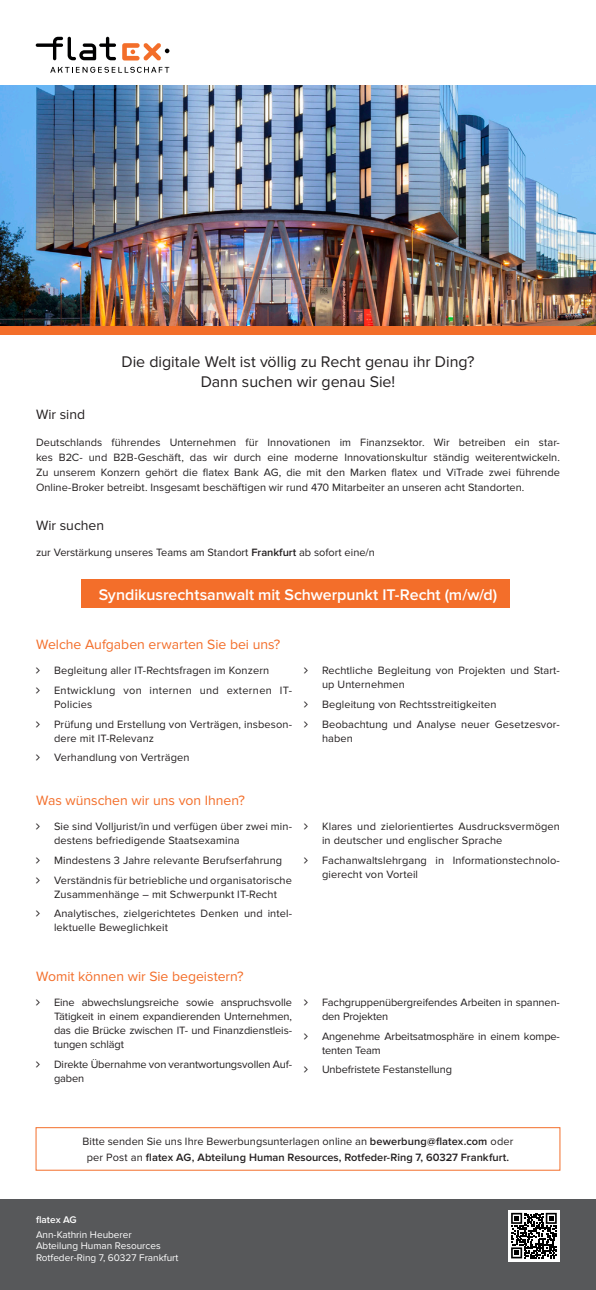
<style>
.page{position:relative;width:596px;height:1290px;background:#fff}
.page>*{position:absolute;margin:0;border:0;box-sizing:border-box;transform-origin:0 0}
.t1{font:16px/20px "Proxima Nova";letter-spacing:-.005em;color:#231f20;text-align:center}
.t2{font:600 16px "Proxima Nova";letter-spacing:-.005em;color:#fff}
.t3{font:14px "Proxima Nova";color:#f36e2a}
.t4{font:14px "Proxima Nova";letter-spacing:-.005em;color:#231f20}
.t5{font:11px/14px "Proxima Nova";letter-spacing:.01em;color:#231f20}
.t6{font:11px/14px "Proxima Nova";letter-spacing:-.01em;color:#231f20}
.t7{font:600 11px/16px "Proxima Nova";color:#231f20;text-align:center}
.t8{font:10px/11.8px "Proxima Nova";color:#fff}
.t9{font:600 10px "Proxima Nova";color:#fff}
.s1{font-weight:600}
.s2{font-weight:400}
</style>
<div class="page">
<div style="left:82px;top:580px;width:428px;height:28px;background:#f36e2a"></div>
<div style="left:36px;top:1127px;width:524px;height:43px;background:#fff;border:1px solid #f36e2a"></div>
<div style="left:0;top:1199px;width:595px;height:91px;background:#57585a"></div>
<img style="left:0;top:85px;width:595px;height:241px">
<div style="left:0;top:326px;width:595px;height:8px;background:#f36e2a"></div>
<div style="left:507px;top:1209px;width:52px;height:52px;background:linear-gradient(to right,#fff,#fff)"></div>
<svg style="left:511px;top:1213px;width:45px;height:45px;background:#636363"></svg>
<svg style="left:50px;top:67px;width:119px;height:6px"></svg>
<svg style="left:36px;top:37px;width:80px;height:23px"></svg>
<svg style="left:122px;top:43px;width:47px;height:18px"></svg>
<h1 class="t1" style="left:121px;top:352px;width:354px">Die digitale Welt ist völlig zu Recht genau ihr Ding?<br>Dann suchen wir genau Sie!</h1>
<p class="t4" style="left:36px;top:407px;width:51px">Wir sind</p>
<p class="t5" style="left:36px;top:435px;width:525px;line-height:15px;text-align:justify">Deutschlands führendes Unternehmen für Innovationen im Finanzsektor. Wir betreiben ein star&shy;kes B2C- und B2B-Geschäft, das wir durch eine moderne Innovationskultur ständig weiterentwickeln.<br>Zu unserem Konzern gehört die flatex Bank AG, die mit den Marken flatex und ViTrade zwei führende Online-Broker betreibt. Insgesamt beschäftigen wir rund 470 Mitarbeiter an unseren acht Standorten.</p>
<p class="t4" style="left:36px;top:517px;width:70px">Wir suchen</p>
<p class="t5" style="left:36px;top:545px;width:340px">zur Verstärkung unseres Teams am Standort <span class="s1">Frankfurt</span> ab sofort eine/n</p>
<h1 class="t2" style="left:99px;top:585px;width:399px">Syndikusrechtsanwalt mit Schwerpunkt IT-Recht (m/w/d)</h1>
<p class="t3" style="left:36px;top:636px;width:246px">Welche Aufgaben erwarten Sie bei uns?</p>
<p class="t5" style="left:54px;top:661px;width:239px;line-height:19.7px">Begleitung aller IT-Rechtsfragen im Konzern<br>Entwicklung von internen und externen IT-</p>
<p class="t5" style="left:54px;top:695px;width:239px;line-height:19.7px">Policies<br>Prüfung und Erstellung von Verträgen, insbeson-</p>
<p class="t5" style="left:54px;top:728px;width:137px;line-height:19.7px">dere mit IT-Relevanz<br>Verhandlung von Verträgen</p>
<p class="t3" style="left:36px;top:792px;width:210px">Was wünschen wir uns von Ihnen?</p>
<p class="t5" style="left:54px;top:820px;width:239px">Sie sind Volljurist/in und verfügen über zwei min&shy;destens befriedigende Staatsexamina</p>
<p class="t5" style="left:54px;top:850px;width:239px;line-height:19.7px">Mindestens 3 Jahre relevante Berufserfahrung<br>Verständnis für betriebliche und organisatorische</p>
<p class="t5" style="left:54px;top:884px;width:239px;line-height:19.7px">Zusammenhänge – mit Schwerpunkt IT-Recht<br>Analytisches, zielgerichtetes Denken und intel-</p>
<p class="t5" style="left:54px;top:921px;width:115px">lektuelle Beweglichkeit</p>
<p class="t3" style="left:36px;top:968px;width:209px">Womit können wir Sie begeistern?</p>
<p class="t5" style="left:54px;top:995px;width:239px;text-align:justify">Eine abwechslungsreiche sowie anspruchsvolle Tätigkeit in einem expandierenden Unternehmen, das die Brücke zwischen IT- und Finanzdienstleis&shy;tungen schlägt</p>
<p class="t6" style="left:54px;top:1057px;width:239px">Direkte Übernahme von verantwortungsvollen Auf&shy;gaben</p>
<p class="t5" style="left:322px;top:664px;width:239px">Rechtliche Begleitung von Projekten und Start&shy;up Unternehmen</p>
<p class="t5" style="left:322px;top:695px;width:239px;line-height:19.7px">Begleitung von Rechtsstreitigkeiten<br>Beobachtung und Analyse neuer Gesetzesvor-</p>
<p class="t5" style="left:322px;top:731px;width:32px">haben</p>
<p class="t5" style="left:322px;top:820px;width:239px">Klares und zielorientiertes Ausdrucksvermögen in deutscher und englischer Sprache</p>
<p class="t5" style="left:322px;top:853px;width:239px">Fachanwaltslehrgang in Informationstechnolo&shy;gierecht von Vorteil</p>
<p class="t6" style="left:322px;top:995px;width:239px">Fachgruppenübergreifendes Arbeiten in spannen&shy;den Projekten</p>
<p class="t6" style="left:322px;top:1029px;width:239px">Angenehme Arbeitsatmosphäre in einem kompe&shy;tenten Team</p>
<p class="t6" style="left:322px;top:1063px;width:131px">Unbefristete Festanstellung</p>
<p class="t7" style="left:82px;top:1133px;width:432px"><span class="s2">Bitte senden Sie uns Ihre Bewerbungsunterlagen online an</span> bewerbung@flatex.com <span class="s2">oder per Post an</span> flatex AG, Abteilung Human Resources, Rotfeder-Ring 7, 60327 Frankfurt.</p>
<p class="t9" style="left:36px;top:1214px;width:42px">flatex AG</p>
<p class="t8" style="left:36px;top:1228px;width:144px">Ann-Kathrin Heuberer<br>Abteilung Human Resources<br>Rotfeder-Ring 7, 60327 Frankfurt</p>
</div>
